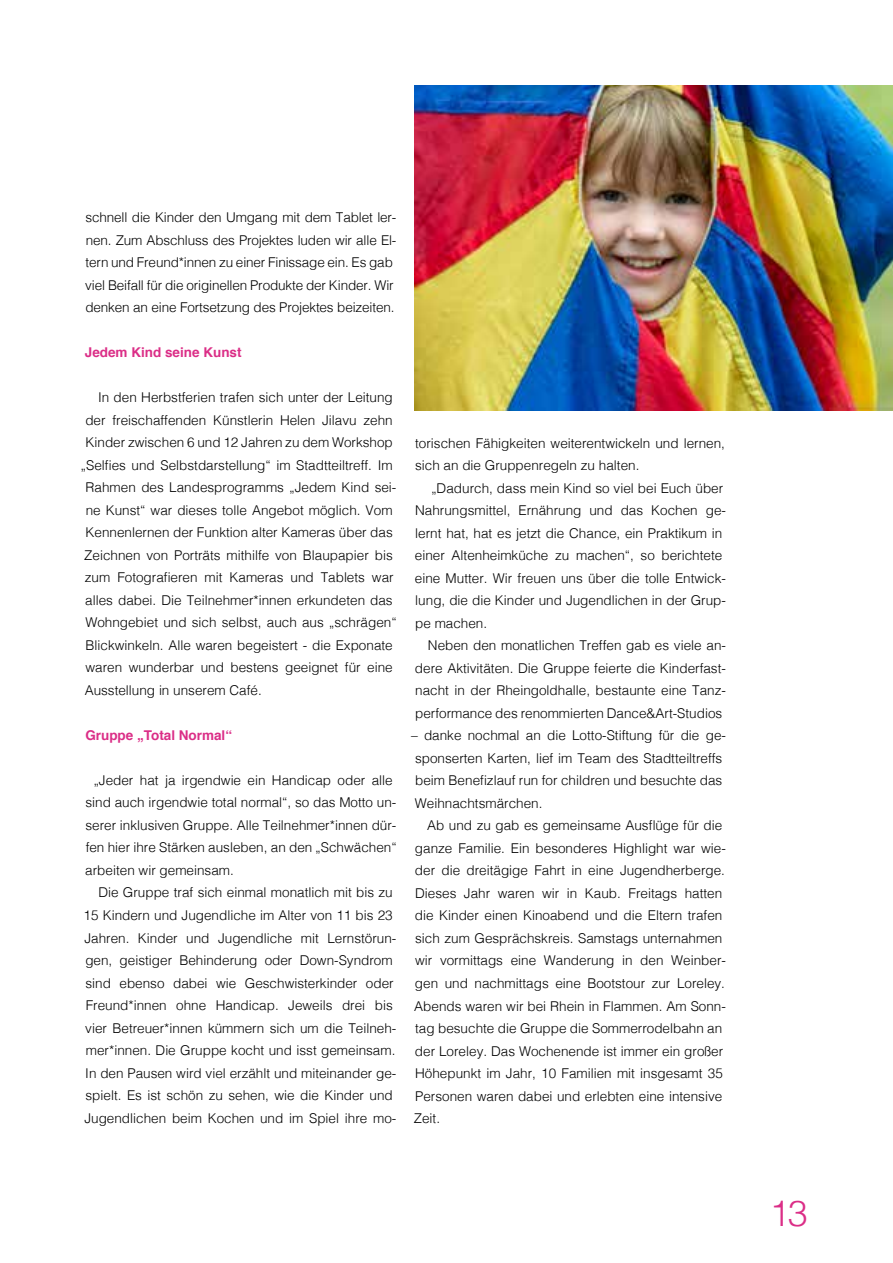
<style>
.page{position:relative;width:893px;height:1263px;background:#fff}
.page>*{position:absolute;margin:0;border:0;box-sizing:border-box;transform-origin:0 0}
.t1{font:300 36px "Helvetica";color:#db2e87}
.t2{font:300 13.5px/22.5px "Helvetica";color:#000}
.t3{font:700 13.5px "Helvetica";color:#db2e87}
</style>
<div class="page">
<img style="left:415px;top:85px;width:478px;height:325px">
<p class="t2" style="left:85px;top:205px;width:313px">schnell die Kinder den Umgang mit dem Tablet ler&shy;nen. Zum Abschluss des Projektes luden wir alle El&shy;tern und Freund*innen zu einer Finissage ein. Es gab viel Beifall für die originellen Produkte der Kinder. Wir denken an eine Fortsetzung des Projektes beizeiten.</p>
<p class="t3" style="left:85px;top:342px;width:158px">Jedem Kind seine Kunst</p>
<p class="t2" style="left:98px;top:385px;width:296px">In den Herbstferien trafen sich unter der Leitung</p>
<p class="t2" style="left:85px;top:408px;width:309px">der freischaffenden Künstlerin Helen Jilavu zehn</p>
<p class="t2" style="left:86px;top:430px;width:309px">Kinder zwischen 6 und 12 Jahren zu dem Workshop</p>
<p class="t2" style="left:81px;top:453px;width:313px">„Selfies und Selbstdarstellung“ im Stadtteiltreff. Im</p>
<p class="t2" style="left:86px;top:475px;width:312px">Rahmen des Landesprogramms „Jedem Kind sei-</p>
<p class="t2" style="left:86px;top:498px;width:308px">ne Kunst“ war dieses tolle Angebot möglich. Vom</p>
<p class="t2" style="left:86px;top:520px;width:309px">Kennenlernen der Funktion alter Kameras über das</p>
<p class="t2" style="left:84px;top:543px;width:310px">Zeichnen von Porträts mithilfe von Blaupapier bis</p>
<p class="t2" style="left:85px;top:565px;width:310px">zum Fotografieren mit Kameras und Tablets war</p>
<p class="t2" style="left:85px;top:588px;width:309px">alles dabei. Die Teilnehmer*innen erkundeten das</p>
<p class="t2" style="left:85px;top:610px;width:313px">Wohngebiet und sich selbst, auch aus „schrägen“</p>
<p class="t2" style="left:86px;top:633px;width:309px">Blickwinkeln. Alle waren begeistert - die Exponate</p>
<p class="t2" style="left:86px;top:655px;width:309px">waren wunderbar und bestens geeignet für eine</p>
<p class="t2" style="left:85px;top:678px;width:179px">Ausstellung in unserem Café.</p>
<p class="t3" style="left:85px;top:724px;width:148px">Gruppe „Total Normal“</p>
<p class="t2" style="left:85px;top:768px;width:313px;text-indent:8px">„Jeder hat ja irgendwie ein Handicap oder alle sind auch irgendwie total normal“, so das Motto un&shy;serer inklusiven Gruppe. Alle Teilnehmer*innen dür&shy;fen hier ihre Stärken ausleben, an den „Schwächen“ arbeiten wir gemeinsam.</p>
<p class="t2" style="left:84px;top:880px;width:314px;text-indent:15px">Die Gruppe traf sich einmal monatlich mit bis zu 15 Kindern und Jugendliche im Alter von 11 bis 23<br>Jahren. Kinder und Jugendliche mit Lernstörun&shy;gen, geistiger Behinderung oder Down-Syndrom sind ebenso dabei wie Geschwisterkinder oder Freund*innen ohne Handicap. Jeweils drei bis vier Betreuer*innen kümmern sich um die Teilneh&shy;mer*innen. Die Gruppe kocht und isst gemeinsam.<br>In den Pausen wird viel erzählt und miteinander ge&shy;spielt. Es ist schön zu sehen, wie die Kinder und Jugendlichen beim Kochen und im Spiel ihre mo-</p>
<p class="t2" style="left:415px;top:431px;width:311px">torischen Fähigkeiten weiterentwickeln und lernen, sich an die Gruppenregeln zu halten.</p>
<p class="t2" style="left:415px;top:476px;width:313px;text-indent:17px">„Dadurch, dass mein Kind so viel bei Euch über Nahrungsmittel, Ernährung und das Kochen ge&shy;lernt hat, hat es jetzt die Chance, ein Praktikum in einer Altenheimküche zu machen“, so berichtete eine Mutter. Wir freuen uns über die tolle Entwick&shy;lung, die die Kinder und Jugendlichen in der Grup&shy;pe machen.</p>
<p class="t2" style="left:415px;top:633px;width:313px;text-align:justify;text-indent:13px">Neben den monatlichen Treffen gab es viele an&shy;dere Aktivitäten. Die Gruppe feierte die Kinderfast&shy;nacht in der Rheingoldhalle, bestaunte eine Tanz&shy;performance des renommierten Dance&amp;Art-Studios</p>
<p class="t2" style="left:411px;top:723px;width:316px">– danke nochmal an die Lotto-Stiftung für die ge&shy;sponserten Karten, lief im Team des Stadtteiltreffs beim Benefizlauf run for children und besuchte das Weihnachtsmärchen.</p>
<p class="t2" style="left:414px;top:813px;width:314px;text-indent:13px">Ab und zu gab es gemeinsame Ausflüge für die ganze Familie. Ein besonderes Highlight war wie&shy;der die dreitägige Fahrt in eine Jugendherberge.<br>Dieses Jahr waren wir in Kaub. Freitags hatten die Kinder einen Kinoabend und die Eltern trafen sich zum Gesprächskreis. Samstags unternahmen wir vormittags eine Wanderung in den Weinber&shy;gen und nachmittags eine Bootstour zur Loreley.<br>Abends waren wir bei Rhein in Flammen. Am Sonn&shy;tag besuchte die Gruppe die Sommerrodelbahn an der Loreley. Das Wochenende ist immer ein großer Höhepunkt im Jahr, 10 Familien mit insgesamt 35<br>Personen waren dabei und erlebten eine intensive Zeit.</p>
<h1 class="t1" style="left:770px;top:1182px;width:40px">13</h1>
</div>
